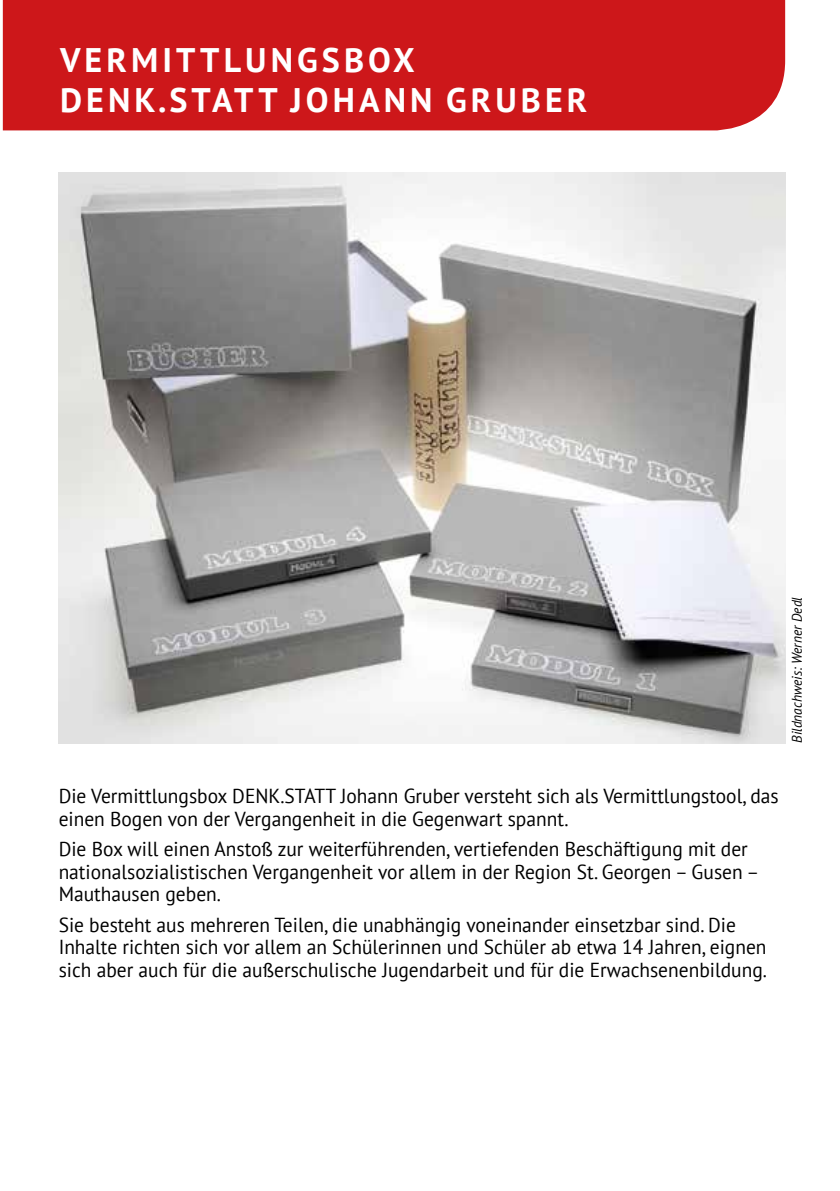
<style>
.page{position:relative;width:840px;height:1191px;background:#fff}
.page>*{position:absolute;margin:0;border:0;box-sizing:border-box;transform-origin:0 0}
.t1{font:700 34px/40px "PT Sans";letter-spacing:.12em;color:#fff}
.t2{font:20.2px/22.4px "PT Sans";color:#000;scale:.96 1}
.t3{font:italic 14px "PT Sans";color:#000;scale:.96 1}
</style>
<div class="page">
<div style="left:3px;top:0;width:781px;height:130px;background:#cd171a"></div>
<img style="left:59px;top:173px;width:725px;height:570px">
<h1 class="t1" style="left:60px;top:40px;width:355px;text-indent:185px">UNGSBOX<br>DEN K.STATT JOHANN</h1>
<h1 class="t1" style="left:60px;top:40px;width:94px">VERMITTL</h1>
<h1 class="t1" style="left:446px;top:80px;width:25px">GRUBER</h1>
<p class="t3" style="left:787px;top:743px;width:154px;rotate:-90deg">Bildnachweis: Werner Dedl</p>
<p class="t2" style="left:59px;top:784px;width:751px">Die Vermittlungsbox DENK.STATT Johann Gruber versteht sich als Vermittlungstool, das einen Bogen von der Vergangenheit in die Gegenwart spannt.</p>
<p class="t2" style="left:59px;top:837px;width:730px">Die Box will einen Anstoß zur weiterführenden, vertiefenden Beschäftigung mit der nationalsozialistischen Vergangenheit vor allem in der Region St. Georgen – Gusen –<br>Mauthausen geben.</p>
<p class="t2" style="left:59px;top:913px;width:738px">Sie besteht aus mehreren Teilen, die unabhängig voneinander einsetzbar sind. Die<br>Inhalte richten sich vor allem an Schülerinnen und Schüler ab etwa 14 Jahren, eignen sich aber auch für die außerschulische Jugendarbeit und für die Erwachsenenbildung.</p>
</div>
